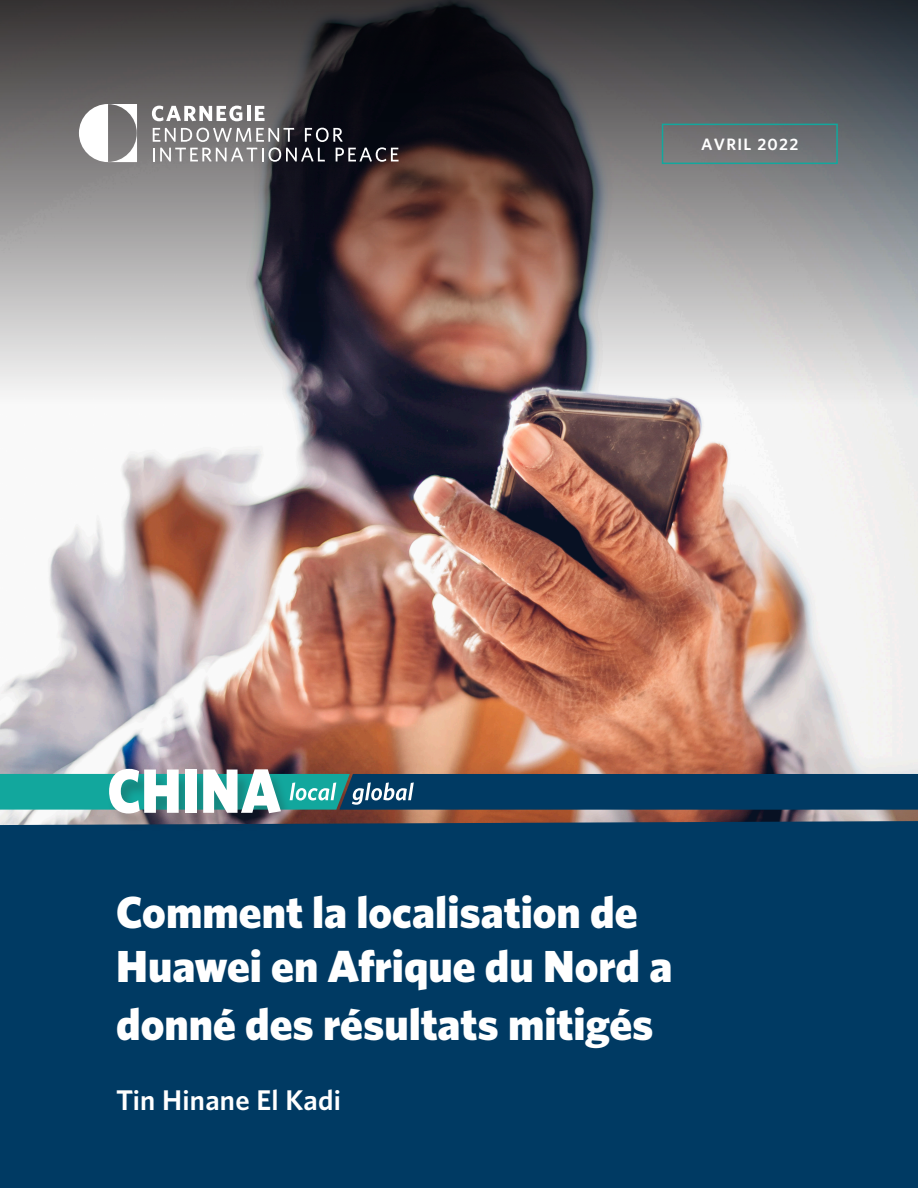
<style>
.page{position:relative;width:918px;height:1188px;background:#fff}
.page>*{position:absolute;margin:0;border:0;box-sizing:border-box;transform-origin:0 0}
.t1{font:900 45px/55.8px "Whitney";color:#fff}
.t2{font:600 28.5px "Whitney";letter-spacing:.01em;color:#fff}
.t3{font:600 16.5px "Whitney";letter-spacing:.075em;color:#fff}
</style>
<div class="page">
<img style="left:0;top:0;width:918px;height:821px">
<div style="left:0;top:821px;width:918px;height:367px;background:#003a63"></div>
<svg style="left:152px;top:106px;width:90px;height:15px"></svg>
<hr style="left:247px;top:106px;width:3px;height:15px;background:#fff">
<svg style="left:255px;top:106px;width:10px;height:15px"></svg>
<svg style="left:153px;top:128px;width:246px;height:34px;background:#68686c"></svg>
<svg style="left:79px;top:104px;width:58px;height:58px"></svg>
<div style="left:108px;top:772px;width:187px;height:60px;background:#231f20;opacity:.25"></div>
<svg style="left:0;top:769px;width:918px;height:45px;background:#447484"></svg>
<div style="left:662px;top:124px;width:176px;height:40px;border:2px solid #12a79d"></div>
<p class="t3" style="left:701px;top:134px;width:99px">AVRIL 2022</p>
<p class="t1" style="left:116px;top:883px;width:558px">Comment la localisation de<br>Huawei en Afrique du Nord a donné des résultats mitigés</p>
<p class="t2" style="left:116px;top:1081px;width:226px">Tin Hinane El Kadi</p>
</div>
